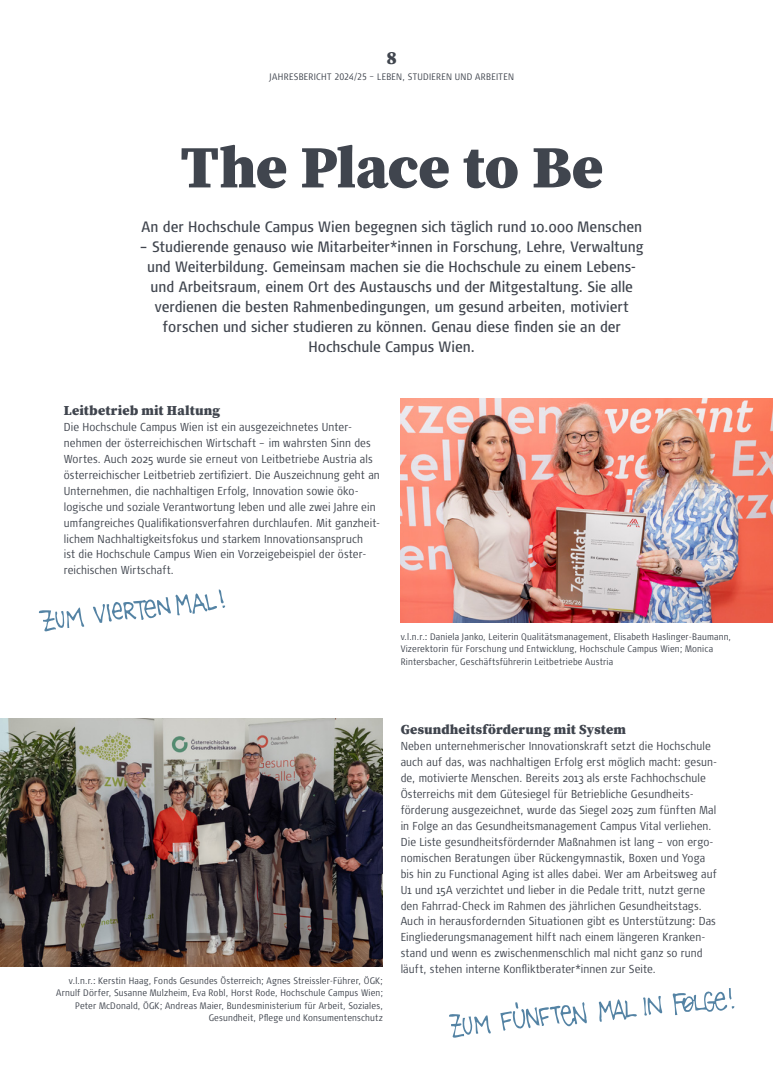
<style>
.page{position:relative;width:773px;height:1085px;background:#fff}
.page>*{position:absolute;margin:0;border:0;box-sizing:border-box;transform-origin:0 0}
.t1{font:900 60px "Source Serif Pro";letter-spacing:-.01em;color:#40454e}
.t2{font:900 18.75px "Source Serif Pro";color:#40454e}
.t3{font:condensed 15px/20px "Signa OT";color:#40454e;text-align:center}
.t4{font:900 13.75px "Source Serif Pro";letter-spacing:.01em;color:#40454e}
.t5{font:300 condensed 11.5px/16px "Signa OT";letter-spacing:.01em;color:#40454e}
.t6{font:300 condensed 9.38px/12.5px "Signa OT";letter-spacing:.02em;color:#40454e}
</style>
<div class="page">
<img style="left:400px;top:399px;width:372px;height:223px">
<img style="left:0;top:718px;width:383px;height:248px">
<svg style="left:39px;top:607px;width:45px;height:24px"></svg>
<svg style="left:598px;top:999px;width:39px;height:22px"></svg>
<svg style="left:449px;top:1014px;width:42px;height:23px"></svg>
<svg style="left:643px;top:996px;width:20px;height:19px"></svg>
<svg style="left:500px;top:1002px;width:87px;height:29px"></svg>
<svg style="left:672px;top:988px;width:63px;height:26px"></svg>
<svg style="left:93px;top:589px;width:133px;height:33px"></svg>
<h2 class="t2" style="left:386px;top:47px;width:12px">8</h2>
<p class="t6" style="left:269px;top:70px;width:246px">JAHRESBERICHT 2024/25 – LEBEN, STUDIEREN UND ARBEITEN</p>
<h1 class="t1" style="left:180px;top:133px;width:424px">The Place to Be</h1>
<h3 class="t3" style="left:141px;top:217px;width:502px">An der Hochschule Campus Wien begegnen sich täglich rund 10.000 Menschen</h3>
<p class="t3" style="left:140px;top:237px;width:504px">– Studierende genauso wie Mitarbeiter*innen in Forschung, Lehre, Verwaltung und Weiterbildung. Gemeinsam machen sie die Hochschule zu einem Lebens&shy;und Arbeitsraum, einem Ort des Austauschs und der Mitgestaltung. Sie alle verdienen die besten Rahmenbedingungen, um gesund arbeiten, motiviert forschen und sicher studieren zu können. Genau diese finden sie an der Hochschule Campus Wien.</p>
<p class="t4" style="left:64px;top:402px;width:158px">Leitbetrieb mit Haltung</p>
<p class="t5" style="left:64px;top:419px;width:318px">Die Hochschule Campus Wien ist ein ausgezeichnetes Unter&shy;nehmen der österreichischen Wirtschaft – im wahrsten Sinn des Wortes. Auch 2025 wurde sie erneut von Leitbetriebe Austria als österreichischer Leitbetrieb zertifiziert. Die Auszeichnung geht an Unternehmen, die nachhaltigen Erfolg, Innovation sowie öko&shy;logische und soziale Verantwortung leben und alle zwei Jahre ein umfangreiches Qualifikationsverfahren durchlaufen. Mit ganzheit&shy;lichem Nachhaltigkeitsfokus und starkem Innovationsanspruch<br>ist die Hochschule Campus Wien ein Vorzeigebeispiel der öster&shy;reichischen Wirtschaft.</p>
<p class="t6" style="left:400px;top:630px;width:332px">v.l.n.r.: Daniela Janko, Leiterin Qualitätsmanagement, Elisabeth Haslinger-Baumann,<br>Vizerektorin für Forschung und Entwicklung, Hochschule Campus Wien; Monica<br>Rintersbacher, Geschäftsführerin Leitbetriebe Austria</p>
<p class="t6" style="left:56px;top:974px;width:328px;text-align:right">v.l.n.r.: Kerstin Haag, Fonds Gesundes Österreich; Agnes Streissler-Führer, ÖGK; Arnulf Dörfer, Susanne Mulzheim, Eva Robl, Horst Rode, Hochschule Campus Wien; Peter McDonald, ÖGK; Andreas Maier, Bundesministerium für Arbeit, Soziales, Gesundheit, Pflege und Konsumentenschutz</p>
<p class="t4" style="left:400px;top:721px;width:227px">Gesundheitsförderung mit System</p>
<p class="t5" style="left:400px;top:738px;width:318px">Neben unternehmerischer Innovationskraft setzt die Hochschule auch auf das, was nachhaltigen Erfolg erst möglich macht: gesun&shy;de, motivierte Menschen. Bereits 2013 als erste Fachhochschule Österreichs mit dem Gütesiegel für Betriebliche Gesundheits&shy;förderung ausgezeichnet, wurde das Siegel 2025 zum fünften Mal in Folge an das Gesundheitsmanagement Campus Vital verliehen.<br>Die Liste gesundheitsfördernder Maßnahmen ist lang – von ergo&shy;nomischen Beratungen über Rückengymnastik, Boxen und Yoga bis hin zu Functional Aging ist alles dabei. Wer am Arbeitsweg auf U1 und 15A verzichtet und lieber in die Pedale tritt, nutzt gerne den Fahrrad-Check im Rahmen des jährlichen Gesundheitstags.<br>Auch in herausfordernden Situationen gibt es Unterstützung: Das Eingliederungsmanagement hilft nach einem längeren Kranken&shy;stand und wenn es zwischenmenschlich mal nicht ganz so rund läuft, stehen interne Konfliktberater*innen zur Seite.</p>
</div>
